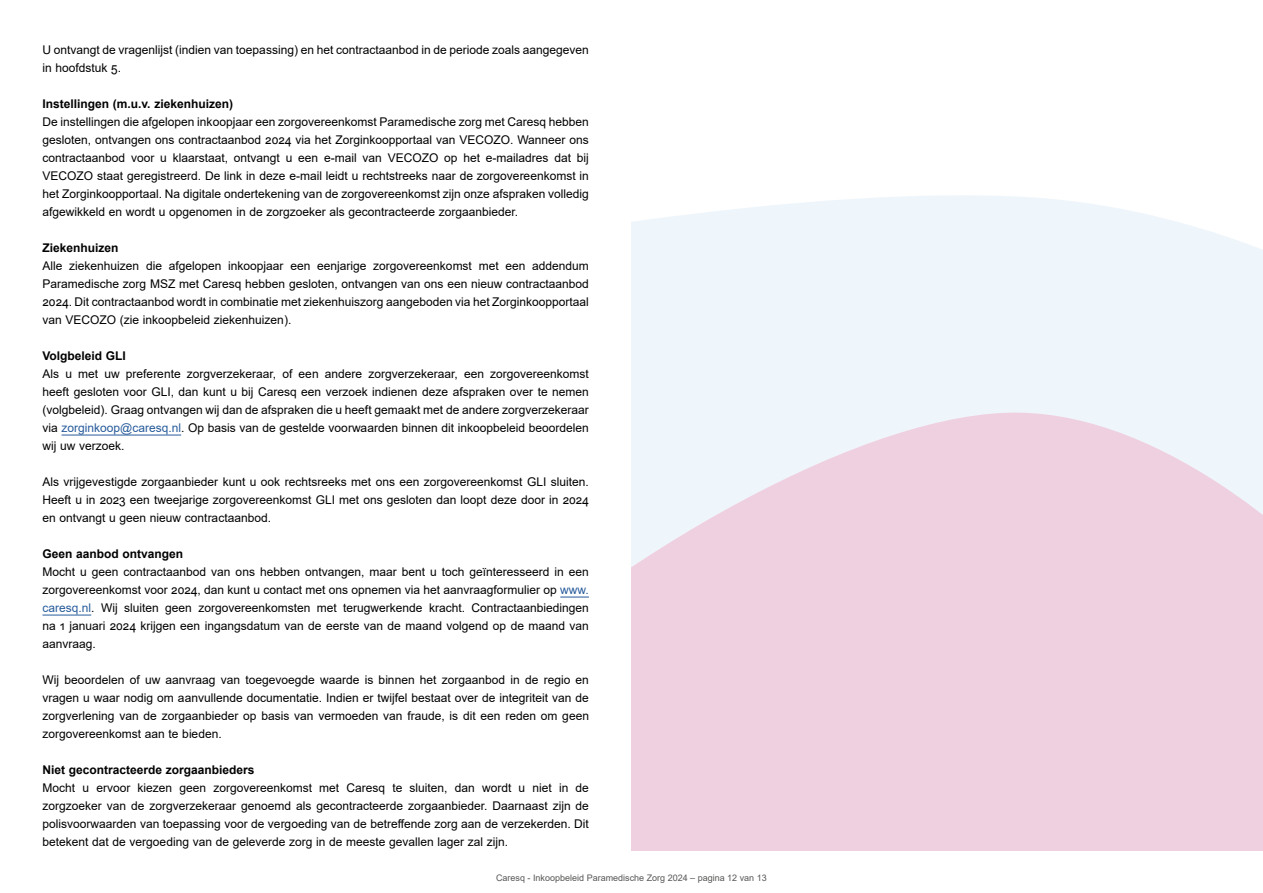
<style>
.page{position:relative;width:1263px;height:893px;background:#fff}
.page>*{position:absolute;margin:0;border:0;box-sizing:border-box;transform-origin:0 0}
.t1{font:12px/18px "Arial";color:#000;text-align:justify}
.t2{font:700 12px "Arial";color:#000}
.t3{font:9px "Arial";color:#575756}
.s1{color:#275b9b}
</style>
<div class="page">
<div style="left:631px;top:195px;width:632px;height:212px;background:#eff6fb"></div>
<svg style="left:631px;top:407px;width:632px;height:443px;background:#efd4e4"></svg>
<hr style="left:62px;top:435px;width:119px;height:1px;background:#275b9b">
<svg style="left:560px;top:597px;width:29px;height:1px"></svg>
<hr style="left:43px;top:615px;width:48px;height:1px;background:#275b9b">
<p class="t1" style="left:43px;top:41px;width:548px">U ontvangt de vragenlijst (indien van toepassing) en het contractaanbod in de periode zoals aangegeven in hoofdstuk 5.</p>
<p class="t2" style="left:43px;top:95px;width:192px">Instellingen (m.u.v. ziekenhuizen)</p>
<p class="t1" style="left:43px;top:113px;width:548px">De instellingen die afgelopen inkoopjaar een zorgovereenkomst Paramedische zorg met Caresq hebben gesloten, ontvangen ons contractaanbod 2024 via het Zorginkoopportaal van VECOZO. Wanneer ons contractaanbod voor u klaarstaat, ontvangt u een e-mail van VECOZO op het e-mailadres dat bij VECOZO staat geregistreerd. De link in deze e-mail leidt u rechtstreeks naar de zorgovereenkomst in het Zorginkoopportaal. Na digitale ondertekening van de zorgovereenkomst zijn onze afspraken volledig afgewikkeld en wordt u opgenomen in de zorgzoeker als gecontracteerde zorgaanbieder.</p>
<p class="t2" style="left:43px;top:239px;width:78px">Ziekenhuizen</p>
<p class="t1" style="left:43px;top:257px;width:548px">Alle ziekenhuizen die afgelopen inkoopjaar een eenjarige zorgovereenkomst met een addendum Paramedische zorg MSZ met Caresq hebben gesloten, ontvangen van ons een nieuw contractaanbod 2024. Dit contractaanbod wordt in combinatie met ziekenhuiszorg aangeboden via het Zorginkoopportaal van VECOZO (zie inkoopbeleid ziekenhuizen).</p>
<p class="t2" style="left:43px;top:347px;width:85px">Volgbeleid GLI</p>
<p class="t1" style="left:43px;top:365px;width:548px">Als u met uw preferente zorgverzekeraar, of een andere zorgverzekeraar, een zorgovereenkomst heeft gesloten voor GLI, dan kunt u bij Caresq een verzoek indienen deze afspraken over te nemen (volgbeleid). Graag ontvangen wij dan de afspraken die u heeft gemaakt met de andere zorgverzekeraar via <span class="s1">zorginkoop@caresq.nl</span>. Op basis van de gestelde voorwaarden binnen dit inkoopbeleid beoordelen wij uw verzoek.</p>
<p class="t1" style="left:43px;top:473px;width:548px">Als vrijgevestigde zorgaanbieder kunt u ook rechtsreeks met ons een zorgovereenkomst GLI sluiten.<br>Heeft u in 2023 een tweejarige zorgovereenkomst GLI met ons gesloten dan loopt deze door in 2024 en ontvangt u geen nieuw contractaanbod.</p>
<p class="t2" style="left:43px;top:545px;width:142px">Geen aanbod ontvangen</p>
<p class="t1" style="left:43px;top:563px;width:548px">Mocht u geen contractaanbod van ons hebben ontvangen, maar bent u toch geïnteresseerd in een zorgovereenkomst voor 2024, dan kunt u contact met ons opnemen via het aanvraagformulier op <span class="s1">www. caresq.nl</span>. Wij sluiten geen zorgovereenkomsten met terugwerkende kracht. Contractaanbiedingen na 1 januari 2024 krijgen een ingangsdatum van de eerste van de maand volgend op de maand van aanvraag.</p>
<p class="t1" style="left:43px;top:671px;width:548px">Wij beoordelen of uw aanvraag van toegevoegde waarde is binnen het zorgaanbod in de regio en vragen u waar nodig om aanvullende documentatie. Indien er twijfel bestaat over de integriteit van de zorgverlening van de zorgaanbieder op basis van vermoeden van fraude, is dit een reden om geen zorgovereenkomst aan te bieden.</p>
<p class="t2" style="left:43px;top:761px;width:214px">Niet gecontracteerde zorgaanbieders</p>
<p class="t1" style="left:43px;top:779px;width:548px">Mocht u ervoor kiezen geen zorgovereenkomst met Caresq te sluiten, dan wordt u niet in de zorgzoeker van de zorgverzekeraar genoemd als gecontracteerde zorgaanbieder. Daarnaast zijn de polisvoorwaarden van toepassing voor de vergoeding van de betreffende zorg aan de verzekerden. Dit betekent dat de vergoeding van de geleverde zorg in de meeste gevallen lager zal zijn.</p>
<p class="t3" style="left:496px;top:872px;width:272px">Caresq - Inkoopbeleid Paramedische Zorg 2024 – pagina 12 van 13</p>
</div>
